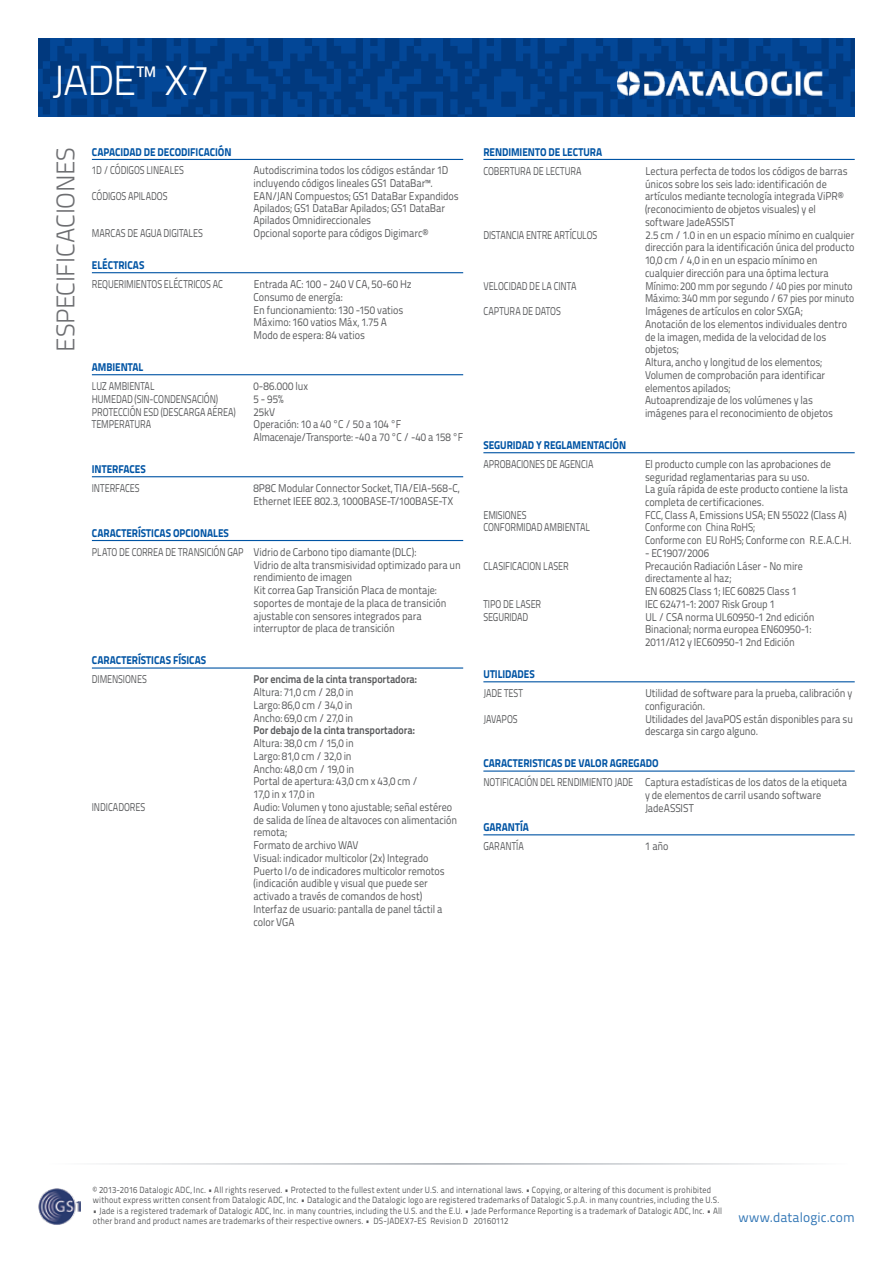
<style>
.page{position:relative;width:893px;height:1263px;background:#fff}
.page>*{position:absolute;margin:0;border:0;box-sizing:border-box;transform-origin:0 0}
.t1{font:300 42px "Titillium Text 22 L";letter-spacing:-.035em;color:#fff}
.t2{font:300 25.5px "Titillium Text 22 L";letter-spacing:-.015em;color:#6d6e71}
.t3{font:13.5px "Titillium Text 22 L";letter-spacing:.005em;color:#3377b6}
.t4{font:11.25px/12.8px "Titillium Text 22 L";letter-spacing:-.01em;color:#58595b;scale:.9 1}
.t5{font:11.25px/12.8px "Titillium Text 22 L";letter-spacing:-.01em;color:#58595b;scale:.8 1}
.t6{font:800 11.25px "Titillium Text 22 L";letter-spacing:-.005em;color:#0054a4;scale:.9 1}
.t7{font:11.25px/12.8px "Titillium Text 22 L";letter-spacing:-.01em;color:#58595b;scale:.86 1}
.t8{font:11.25px/12.8px "Titillium Text 22 L";letter-spacing:-.01em;color:#58595b;scale:.89 1}
.t9{font:700 11.25px "Titillium Text 22 L";letter-spacing:-.01em;color:#58595b;scale:.9 1}
.t10{font:9px/10.5px "Titillium Text 22 L";letter-spacing:.02em;color:#58595b;scale:.9 1}
.s1{font-size:36px}
</style>
<div class="page">
<svg style="left:38px;top:38px;width:817px;height:79px;background:#023f89"></svg>
<hr style="left:45px;top:1163px;width:803px;height:2px;background:#9da3aa">
<img style="left:618px;top:72px;width:204px;height:23px">
<hr style="left:92px;top:159px;width:371px;height:1px;background:#0054a4">
<hr style="left:92px;top:272px;width:371px;height:1px;background:#0054a4">
<hr style="left:92px;top:374px;width:371px;height:1px;background:#0054a4">
<hr style="left:92px;top:476px;width:371px;height:1px;background:#0054a4">
<hr style="left:92px;top:540px;width:371px;height:1px;background:#0054a4">
<hr style="left:92px;top:667px;width:371px;height:2px;background:#0054a4">
<hr style="left:483px;top:159px;width:372px;height:1px;background:#0054a4">
<hr style="left:483px;top:452px;width:372px;height:1px;background:#0054a4">
<hr style="left:483px;top:681px;width:372px;height:1px;background:#0054a4">
<hr style="left:483px;top:770px;width:372px;height:2px;background:#0054a4">
<hr style="left:483px;top:834px;width:372px;height:1px;background:#0054a4">
<img style="left:38px;top:1188px;width:43px;height:37px">
<h1 class="t1" style="left:52px;top:50px;width:159px">JADE<span class="s1">™</span> X7</h1>
<h2 class="t2" style="left:47px;top:352px;width:206px;rotate:-90deg">ESPECIFICACIONES</h2>
<p class="t6" style="left:92px;top:143px;width:157px">CAPACIDAD DE DECODIFICACIÓN</p>
<p class="t5" style="left:92px;top:163px;width:117px">1D / CÓDIGOS LINEALES</p>
<p class="t4" style="left:253px;top:163px;width:218px">Autodiscrimina todos los códigos estándar 1D incluyendo códigos lineales GS1 DataBar™.</p>
<p class="t5" style="left:92px;top:189px;width:96px">CÓDIGOS APILADOS</p>
<p class="t4" style="left:253px;top:189px;width:230px;line-height:12.3px">EAN/JAN Compuestos; GS1 DataBar Expandidos<br>Apilados; GS1 DataBar Apilados; GS1 DataBar<br>Apilados Omnidireccionales</p>
<p class="t5" style="left:92px;top:226px;width:140px">MARCAS DE AGUA DIGITALES</p>
<p class="t4" style="left:253px;top:226px;width:195px">Opcional soporte para códigos Digimarc®</p>
<p class="t6" style="left:92px;top:256px;width:60px">ELÉCTRICAS</p>
<p class="t5" style="left:92px;top:277px;width:165px">REQUERIMIENTOS ELÉCTRICOS AC</p>
<p class="t4" style="left:253px;top:277px;width:177px">Entrada AC: 100 - 240 V CA, 50-60 Hz<br>Consumo de energía:<br>En funcionamiento: 130 -150 vatios<br>Máximo: 160 vatios Máx, 1.75 A<br>Modo de espera: 84 vatios</p>
<p class="t6" style="left:92px;top:358px;width:59px">AMBIENTAL</p>
<p class="t5" style="left:92px;top:379px;width:80px">LUZ AMBIENTAL</p>
<p class="t4" style="left:253px;top:379px;width:62px">0-86.000 lux</p>
<p class="t5" style="left:92px;top:392px;width:159px">HUMEDAD (SIN-CONDENSACIÓN)</p>
<p class="t4" style="left:253px;top:392px;width:35px">5 - 95%</p>
<p class="t5" style="left:92px;top:405px;width:182px">PROTECCIÓN ESD (DESCARGA AÉREA)</p>
<p class="t4" style="left:253px;top:405px;width:26px">25kV</p>
<p class="t5" style="left:92px;top:417px;width:76px">TEMPERATURA</p>
<p class="t4" style="left:253px;top:417px;width:235px">Operación: 10 a 40 °C / 50 a 104 °F<br>Almacenaje/Transporte: -40 a 70 °C / -40 a 158 °F</p>
<p class="t6" style="left:92px;top:460px;width:61px">INTERFACES</p>
<p class="t5" style="left:92px;top:481px;width:61px">INTERFACES</p>
<p class="t4" style="left:253px;top:481px;width:231px">8P8C Modular Connector Socket, TIA/EIA-568-C,<br>Ethernet IEEE 802.3, 1000BASE-T/100BASE-TX</p>
<p class="t6" style="left:92px;top:524px;width:154px">CARACTERÍSTICAS OPCIONALES</p>
<p class="t5" style="left:253px;top:545px;width:261px;text-indent:-162px">PLATO DE CORREA DE TRANSICIÓN GAP Vidrio de Carbono tipo diamante (DLC):<br>Vidrio de alta transmisividad optimizado para un rendimiento de imagen<br>Kit correa Gap Transición Placa de montaje: soportes de montaje de la placa de transición ajustable con sensores integrados para interruptor de placa de transición</p>
<p class="t6" style="left:92px;top:651px;width:129px">CARACTERÍSTICAS FÍSICAS</p>
<p class="t5" style="left:92px;top:672px;width:70px">DIMENSIONES</p>
<p class="t9" style="left:253px;top:671px;width:183px">Por encima de la cinta transportadora:</p>
<p class="t4" style="left:253px;top:685px;width:113px;text-align:justify">Altura: 71,0 cm / 28,0 in Largo: 86,0 cm / 34,0 in Ancho: 69,0 cm / 27,0 in</p>
<p class="t9" style="left:253px;top:722px;width:181px">Por debajo de la cinta transportadora:</p>
<p class="t4" style="left:253px;top:736px;width:184px">Altura: 38,0 cm / 15,0 in<br>Largo: 81,0 cm / 32,0 in<br>Ancho: 48,0 cm / 19,0 in<br>Portal de apertura: 43,0 cm x 43,0 cm /<br>17,0 in x 17,0 in</p>
<p class="t5" style="left:92px;top:800px;width:68px">INDICADORES</p>
<p class="t4" style="left:253px;top:800px;width:228px">Audio: Volumen y tono ajustable; señal estéreo de salida de línea de altavoces con alimentación remota;<br>Formato de archivo WAV<br>Visual: indicador multicolor (2x) Integrado Puerto I/o de indicadores multicolor remotos (indicación audible y visual que puede ser activado a través de comandos de host)<br>Interfaz de usuario: pantalla de panel táctil a color VGA</p>
<p class="t6" style="left:483px;top:143px;width:133px">RENDIMIENTO DE LECTURA</p>
<p class="t5" style="left:483px;top:164px;width:124px">COBERTURA DE LECTURA</p>
<p class="t4" style="left:645px;top:164px;width:227px">Lectura perfecta de todos los códigos de barras únicos sobre los seis lado: identificación de artículos mediante tecnología integrada ViPR® (reconocimiento de objetos visuales) y el software JadeASSIST</p>
<p class="t5" style="left:483px;top:228px;width:144px">DISTANCIA ENTRE ARTÍCULOS</p>
<p class="t4" style="left:645px;top:228px;width:234px">2.5 cm / 1.0 in en un espacio mínimo en cualquier dirección para la identificación única del producto 10,0 cm / 4,0 in en un espacio mínimo en cualquier dirección para una óptima lectura</p>
<p class="t5" style="left:483px;top:279px;width:118px">VELOCIDAD DE LA CINTA</p>
<p class="t7" style="left:645px;top:279px;width:245px">Mínimo: 200 mm por segundo / 40 pies por minuto<br>Máximo: 340 mm por segundo / 67 pies por minuto</p>
<p class="t5" style="left:483px;top:304px;width:98px">CAPTURA DE DATOS</p>
<p class="t4" style="left:645px;top:304px;width:226px">Imágenes de artículos en color SXGA; Anotación de los elementos individuales dentro de la imagen, medida de la velocidad de los objetos;<br>Altura, ancho y longitud de los elementos; Volumen de comprobación para identificar elementos apilados;<br>Autoaprendizaje de los volúmenes y las imágenes para el reconocimiento de objetos</p>
<p class="t6" style="left:483px;top:436px;width:160px">SEGURIDAD Y REGLAMENTACIÓN</p>
<p class="t5" style="left:483px;top:457px;width:139px">APROBACIONES DE AGENCIA</p>
<p class="t4" style="left:645px;top:457px;width:227px">El producto cumple con las aprobaciones de seguridad reglamentarias para su uso.<br>La guía rápida de este producto contiene la lista completa de certificaciones.</p>
<p class="t5" style="left:483px;top:508px;width:56px">EMISIONES</p>
<p class="t4" style="left:645px;top:508px;width:226px">FCC, Class A, Emissions USA; EN 55022 (Class A)</p>
<p class="t5" style="left:483px;top:520px;width:135px">CONFORMIDAD AMBIENTAL</p>
<p class="t7" style="left:645px;top:520px;width:242px">Conforme con China RoHS;<br>Conforme con EU RoHS; Conforme con R.E.A.C.H.</p>
<p class="t4" style="left:645px;top:546px;width:73px">- EC1907/2006</p>
<p class="t5" style="left:483px;top:559px;width:108px">CLASIFICACION LASER</p>
<p class="t8" style="left:645px;top:559px;width:179px">Precaución Radiación Láser - No mire directamente al haz;<br>EN 60825 Class 1; IEC 60825 Class 1</p>
<p class="t5" style="left:483px;top:597px;width:74px">TIPO DE LASER</p>
<p class="t4" style="left:645px;top:597px;width:146px">IEC 62471-1: 2007 Risk Group 1</p>
<p class="t5" style="left:483px;top:610px;width:58px">SEGURIDAD</p>
<p class="t4" style="left:645px;top:610px;width:190px">UL / CSA norma UL60950-1 2nd edición<br>Binacional; norma europea EN60950-1:<br>2011/A12 y IEC60950-1 2nd Edición</p>
<p class="t6" style="left:483px;top:665px;width:58px">UTILIDADES</p>
<p class="t5" style="left:483px;top:686px;width:51px">JADE TEST</p>
<p class="t4" style="left:645px;top:686px;width:232px">Utilidad de software para la prueba, calibración y configuración.</p>
<p class="t5" style="left:483px;top:712px;width:44px">JAVAPOS</p>
<p class="t4" style="left:645px;top:712px;width:233px">Utilidades del JavaPOS están disponibles para su descarga sin cargo alguno.</p>
<p class="t6" style="left:483px;top:754px;width:196px">CARACTERISTICAS DE VALOR AGREGADO</p>
<p class="t5" style="left:645px;top:775px;width:254px;text-indent:-162px">NOTIFICACIÓN DEL RENDIMIENTO JADE Captura estadísticas de los datos de la etiqueta y de elementos de carril usando software<br>JadeASSIST</p>
<p class="t6" style="left:483px;top:818px;width:52px">GARANTÍA</p>
<p class="t5" style="left:483px;top:839px;width:52px">GARANTÍA</p>
<p class="t4" style="left:645px;top:839px;width:28px">1 año</p>
<p class="t10" style="left:93px;top:1184px;width:698px">© 2013-2016 Datalogic ADC, Inc. • All rights reserved. • Protected to the fullest extent under U.S. and international laws. • Copying, or altering of this document is prohibited without express written consent from Datalogic ADC, Inc. • Datalogic and the Datalogic logo are registered trademarks of Datalogic S.p.A. in many countries, including the U.S.</p>
<p class="t10" style="left:93px;top:1205px;width:701px">• Jade is a registered trademark of Datalogic ADC, Inc. in many countries, including the U.S. and the E.U. • Jade Performance Reporting is a trademark of Datalogic ADC, Inc. • All other brand and product names are trademarks of their respective owners. • DS-JADEX7-ES Revision D 20160112</p>
<p class="t3" style="left:738px;top:1207px;width:118px">www.datalogic.com</p>
</div>
